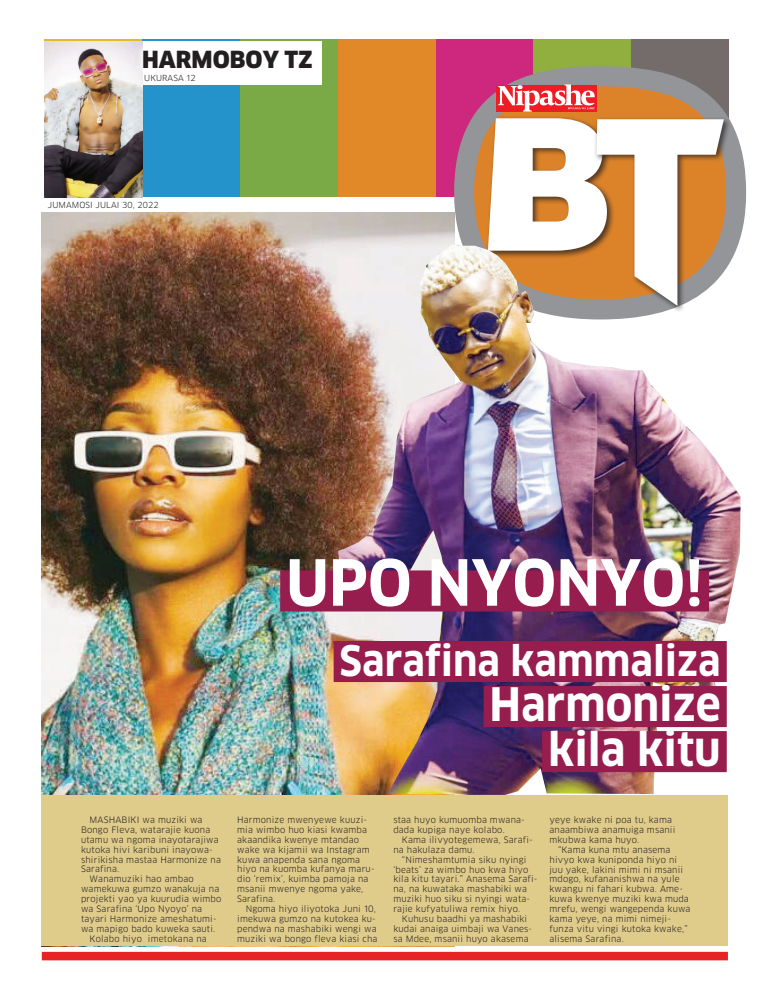
<style>
.page{position:relative;width:774px;height:993px;background:#fff}
.page>*{position:absolute;margin:0;border:0;box-sizing:border-box;transform-origin:0 0}
.t1{font:700 62px "Clan LF";color:#fff;scale:.95 1}
.t2{font:700 45px/45px "Clan LF";color:#fff;text-align:right;scale:.95 1}
.t3{font:700 41px "Clan LF";color:#fff;scale:.95 1}
.t4{font:900 23px "Clan";color:#231f20}
.t5{font:8.6px/9.9px "Clan LF";letter-spacing:.02em;color:#231f20}
.t6{font:8.2px "Clan LF";letter-spacing:.01em;color:#231f20}
</style>
<div class="page">
<img style="left:42px;top:212px;width:412px;height:583px">
<div style="left:240px;top:39px;width:98px;height:158px;background:#79aa45"></div>
<div style="left:338px;top:39px;width:98px;height:158px;background:#e18929"></div>
<div style="left:142px;top:39px;width:98px;height:158px;background:#2593cb"></div>
<div style="left:436px;top:39px;width:97px;height:158px;background:#ce287e"></div>
<div style="left:42px;top:951px;width:686px;height:9px;background:#e62325"></div>
<div style="left:109px;top:41px;width:213px;height:43px;background:#fff"></div>
<img style="left:44px;top:41px;width:98px;height:155px">
<div style="left:139px;top:69px;width:62px;height:18px;background:#fff"></div>
<div style="left:137px;top:44px;width:181px;height:30px;background:#fff"></div>
<div style="left:533px;top:39px;width:98px;height:158px;background:#90af3e"></div>
<svg style="left:631px;top:39px;width:97px;height:77px;background:#7a7575"></svg>
<div style="left:464px;top:76px;width:272px;height:233px;background:#dc832a;border-radius:50%"></div>
<div style="left:454px;top:66px;width:292px;height:253px;border:20px solid #939598;border-radius:50%"></div>
<div style="left:486px;top:116px;width:129px;height:143px;background:#231f20;opacity:.75"></div>
<div style="left:594px;top:116px;width:138px;height:197px;background:#231f20;opacity:.75"></div>
<svg style="left:488px;top:118px;width:236px;height:126px"></svg>
<div style="left:496px;top:85px;width:100px;height:26px;background:#ee1d23"></div>
<svg style="left:498px;top:84px;width:97px;height:28px"></svg>
<img style="left:338px;top:244px;width:402px;height:550px">
<div style="left:43px;top:196px;width:121px;height:18px;background:#fff"></div>
<div style="left:334px;top:640px;width:393px;height:41px;background:#961d4e"></div>
<div style="left:483px;top:685px;width:244px;height:41px;background:#961d4e"></div>
<div style="left:542px;top:730px;width:185px;height:41px;background:#961d4e"></div>
<div style="left:280px;top:570px;width:429px;height:41px;background:#961d4e"></div>
<div style="left:42px;top:795px;width:686px;height:150px;background:#dfcb8a"></div>
<h3 class="t4" style="left:142px;top:47px;width:172px">HARMOBOY TZ</h3>
<p class="t6" style="left:144px;top:74px;width:53px">UKURASA 12</p>
<p class="t6" style="left:48px;top:200px;width:112px">JUMAMOSI JULAi 30, 2022</p>
<h1 class="t1" style="left:286px;top:548px;width:440px">UPO NYONYO!</h1>
<h3 class="t3" style="left:340px;top:638px;width:403px">Sarafina kammaliza</h3>
<h2 class="t2" style="left:489px;top:682px;width:245px">Harmonize kila kitu</h2>
<p class="t5" style="left:90px;top:814px;width:114px">MASHABIKI wa muziki wa</p>
<p class="t5" style="left:81px;top:824px;width:131px">Bongo Fleva, watarajie kuona</p>
<p class="t5" style="left:81px;top:834px;width:139px">utamu wa ngoma inayotarajiwa</p>
<p class="t5" style="left:81px;top:844px;width:133px">kutoka hivi karibuni inayowa-</p>
<p class="t5" style="left:81px;top:854px;width:141px">shirikisha mastaa Harmonize na</p>
<p class="t5" style="left:81px;top:864px;width:40px">Sarafina.</p>
<p class="t5" style="left:90px;top:874px;width:106px">Wanamuziki hao ambao</p>
<p class="t5" style="left:81px;top:883px;width:140px">wamekuwa gumzo wanakuja na</p>
<p class="t5" style="left:81px;top:893px;width:142px">projekti yao ya kuurudia wimbo</p>
<p class="t5" style="left:81px;top:903px;width:123px">wa Sarafina ‘Upo Nyoyo’ na</p>
<p class="t5" style="left:81px;top:913px;width:137px">tayari Harmonize ameshatumi-</p>
<p class="t5" style="left:81px;top:923px;width:136px">wa mapigo bado kuweka sauti.</p>
<p class="t5" style="left:90px;top:933px;width:119px">Kolabo hiyo imetokana na</p>
<p class="t5" style="left:237px;top:814px;width:139px">Harmonize mwenyewe kuuzi&shy;mia wimbo huo kiasi kwamba akaandika kwenye mtandao wake wa kijamii wa Instagram kuwa anapenda sana ngoma hiyo na kuomba kufanya maru&shy;dio ‘remix’, kuimba pamoja na msanii mwenye ngoma yake,<br>Sarafina.</p>
<p class="t5" style="left:237px;top:903px;width:142px;text-indent:9px">Ngoma hiyo iliyotoka Juni 10, imekuwa gumzo na kutokea ku&shy;pendwa na mashabiki wengi wa muziki wa bongo fleva kiasi cha</p>
<p class="t5" style="left:393px;top:814px;width:133px">staa huyo kumuomba mwana&shy;dada kupiga naye kolabo.</p>
<p class="t5" style="left:393px;top:834px;width:141px;text-indent:9px">Kama ilivyotegemewa, Sarafi&shy;na hakulaza damu.</p>
<p class="t5" style="left:393px;top:854px;width:146px;text-indent:9px">“Nimeshamtumia siku nyingi ‘beats’ za wimbo huo kwa hiyo kila kitu tayari.” Anasema Sarafi&shy;na, na kuwataka mashabiki wa muziki huo siku si nyingi wata&shy;rajie kufyatuliwa remix hiyo.</p>
<p class="t5" style="left:393px;top:913px;width:140px;text-align:center">Kuhusu baadhi ya mashabiki kudai anaiga uimbaji wa Vanes&shy;sa Mdee, msanii huyo akasema</p>
<p class="t5" style="left:549px;top:814px;width:127px">yeye kwake ni poa tu, kama anaambiwa anamuiga msanii mkubwa kama huyo.</p>
<p class="t5" style="left:549px;top:844px;width:142px;text-indent:9px">“Kama kuna mtu anasema hivyo kwa kuniponda hiyo ni juu yake, lakini mimi ni msanii mdogo, kufananishwa na yule kwangu ni fahari kubwa. Ame&shy;kuwa kwenye muziki kwa muda mrefu, wengi wangependa kuwa kama yeye, na mimi nimeji&shy;funza vitu vingi kutoka kwake,” alisema Sarafina.</p>
</div>
